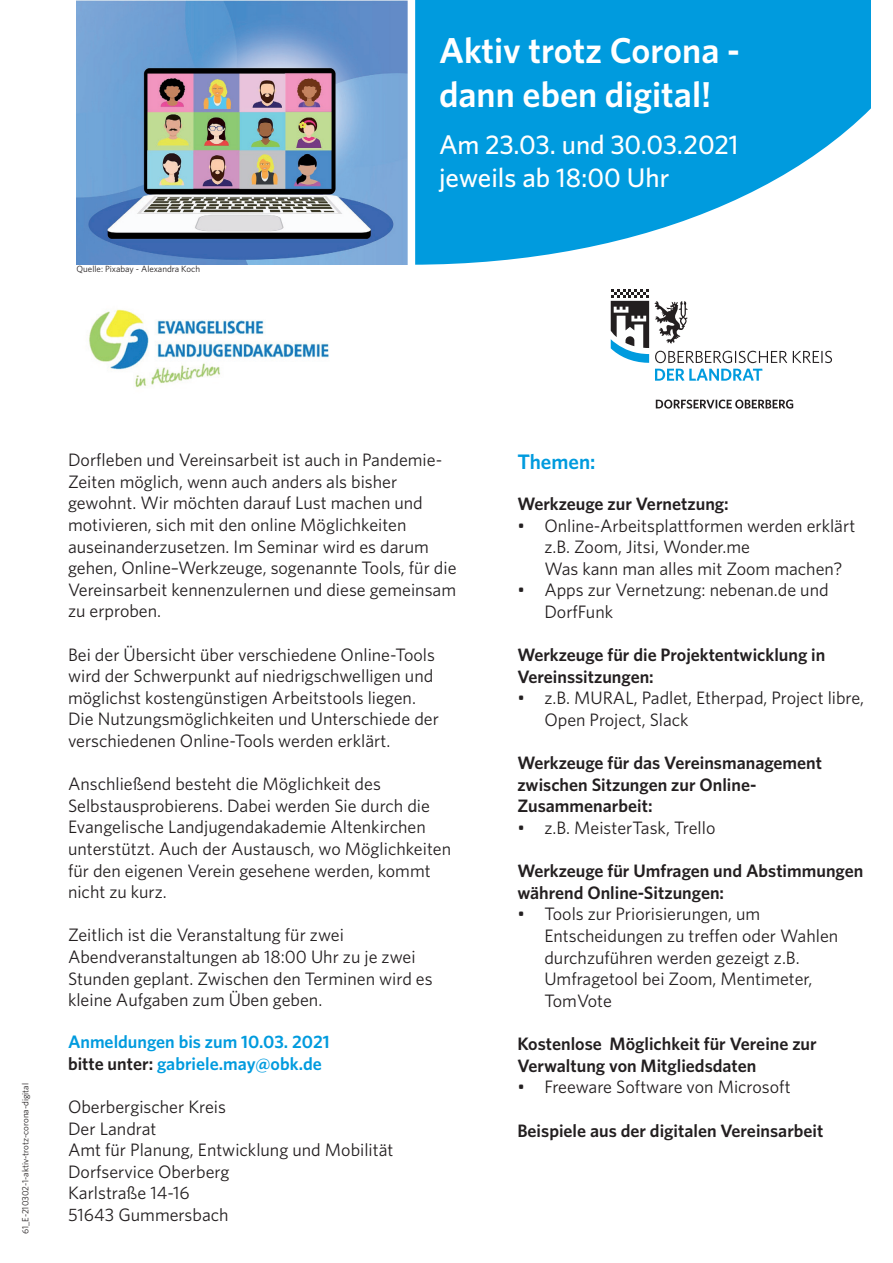
<style>
.page{position:relative;width:893px;height:1263px;background:#fff}
.page>*{position:absolute;margin:0;border:0;box-sizing:border-box;transform-origin:0 0}
.t1{font:600 36px/43.2px "Whitney";color:#fff}
.t2{font:500 27px/33px "Whitney";color:#fff}
.t3{font:600 21px "Whitney";color:#009bde}
.t4{font:18px/21.6px "Whitney";color:#231f20}
.t5{font:600 18px/21.6px "Whitney";color:#231f20}
.t6{font:600 18px/21.6px "Whitney";color:#009bde}
.t7{font:9px "Whitney";color:#231f20}
.s1{color:#231f20}
</style>
<div class="page">
<svg style="left:415px;top:0;width:456px;height:265px;fill:#009bde"></svg>
<img style="left:77px;top:0;width:331px;height:265px">
<img style="left:89px;top:309px;width:240px;height:79px">
<svg style="left:611px;top:289px;width:221px;height:74px"></svg>
<svg style="left:655px;top:369px;width:108px;height:12px"></svg>
<svg style="left:656px;top:399px;width:137px;height:10px"></svg>
<p class="t7" style="left:77px;top:263px;width:125px">Quelle: Pixabay - Alexandra Koch</p>
<h1 class="t1" style="left:439px;top:29px;width:302px">Aktiv trotz Corona - dann eben digital!</h1>
<h2 class="t2" style="left:439px;top:128px;width:301px">Am 23.03. und 30.03.2021 jeweils ab 18:00 Uhr</h2>
<p class="t7" style="left:20px;top:1234px;width:153px;rotate:-90deg">61_E-210302-1-aktiv-trotz-corona-digital</p>
<p class="t4" style="left:68px;top:449px;width:390px">Dorfleben und Vereinsarbeit ist auch in Pandemie-Zeiten möglich, wenn auch anders als bisher gewohnt. Wir möchten darauf Lust machen und motivieren, sich mit den online Möglichkeiten auseinanderzusetzen. Im Seminar wird es darum gehen, Online–Werkzeuge, sogenannte Tools, für die Vereinsarbeit kennenzulernen und diese gemeinsam zu erproben.</p>
<p class="t4" style="left:68px;top:643px;width:372px">Bei der Übersicht über verschiedene Online-Tools wird der Schwerpunkt auf niedrigschwelligen und möglichst kostengünstigen Arbeitstools liegen.<br>Die Nutzungsmöglichkeiten und Unterschiede der verschiedenen Online-Tools werden erklärt.</p>
<p class="t4" style="left:68px;top:773px;width:385px">Anschließend besteht die Möglichkeit des Selbstausprobierens. Dabei werden Sie durch die Evangelische Landjugendakademie Altenkirchen unterstützt. Auch der Austausch, wo Möglichkeiten für den eigenen Verein gesehene werden, kommt nicht zu kurz.</p>
<p class="t4" style="left:68px;top:924px;width:366px">Zeitlich ist die Veranstaltung für zwei Abendveranstaltungen ab 18:00 Uhr zu je zwei Stunden geplant. Zwischen den Terminen wird es kleine Aufgaben zum Üben geben.</p>
<p class="t6" style="left:68px;top:1031px;width:263px">Anmeldungen bis zum 10.03. 2021 <span class="s1">bitte unter:</span> gabriele.may@obk.de</p>
<p class="t4" style="left:68px;top:1096px;width:327px">Oberbergischer Kreis<br>Der Landrat<br>Amt für Planung, Entwicklung und Mobilität<br>Dorfservice Oberberg<br>Karlstraße 14-16<br>51643 Gummersbach</p>
<p class="t3" style="left:517px;top:448px;width:80px">Themen:</p>
<p class="t5" style="left:517px;top:493px;width:213px">Werkzeuge zur Vernetzung:</p>
<p class="t4" style="left:544px;top:514px;width:313px;text-indent:-27px">• Online-Arbeitsplattformen werden erklärt z.B. Zoom, Jitsi, Wonder.me<br>Was kann man alles mit Zoom machen?</p>
<p class="t4" style="left:544px;top:579px;width:286px;text-indent:-27px">• Apps zur Vernetzung: nebenan.de und<br>DorfFunk</p>
<p class="t5" style="left:517px;top:644px;width:309px">Werkzeuge für die Projektentwicklung in<br>Vereinssitzungen:</p>
<p class="t4" style="left:544px;top:687px;width:321px;text-indent:-27px">• z.B. MURAL, Padlet, Etherpad, Project libre,<br>Open Project, Slack</p>
<p class="t5" style="left:517px;top:752px;width:306px">Werkzeuge für das Vereinsmanagement zwischen Sitzungen zur Online-<br>Zusammenarbeit:</p>
<p class="t4" style="left:517px;top:817px;width:200px">• z.B. MeisterTask, Trello</p>
<p class="t5" style="left:517px;top:860px;width:347px">Werkzeuge für Umfragen und Abstimmungen während Online-Sitzungen:</p>
<p class="t4" style="left:544px;top:903px;width:295px;text-indent:-27px">• Tools zur Priorisierungen, um<br>Entscheidungen zu treffen oder Wahlen durchzuführen werden gezeigt z.B.<br>Umfragetool bei Zoom, Mentimeter,<br>TomVote</p>
<p class="t5" style="left:517px;top:1033px;width:301px">Kostenlose Möglichkeit für Vereine zur<br>Verwaltung von Mitgliedsdaten</p>
<p class="t4" style="left:517px;top:1076px;width:275px">• Freeware Software von Microsoft</p>
<p class="t5" style="left:517px;top:1119px;width:308px">Beispiele aus der digitalen Vereinsarbeit</p>
</div>
